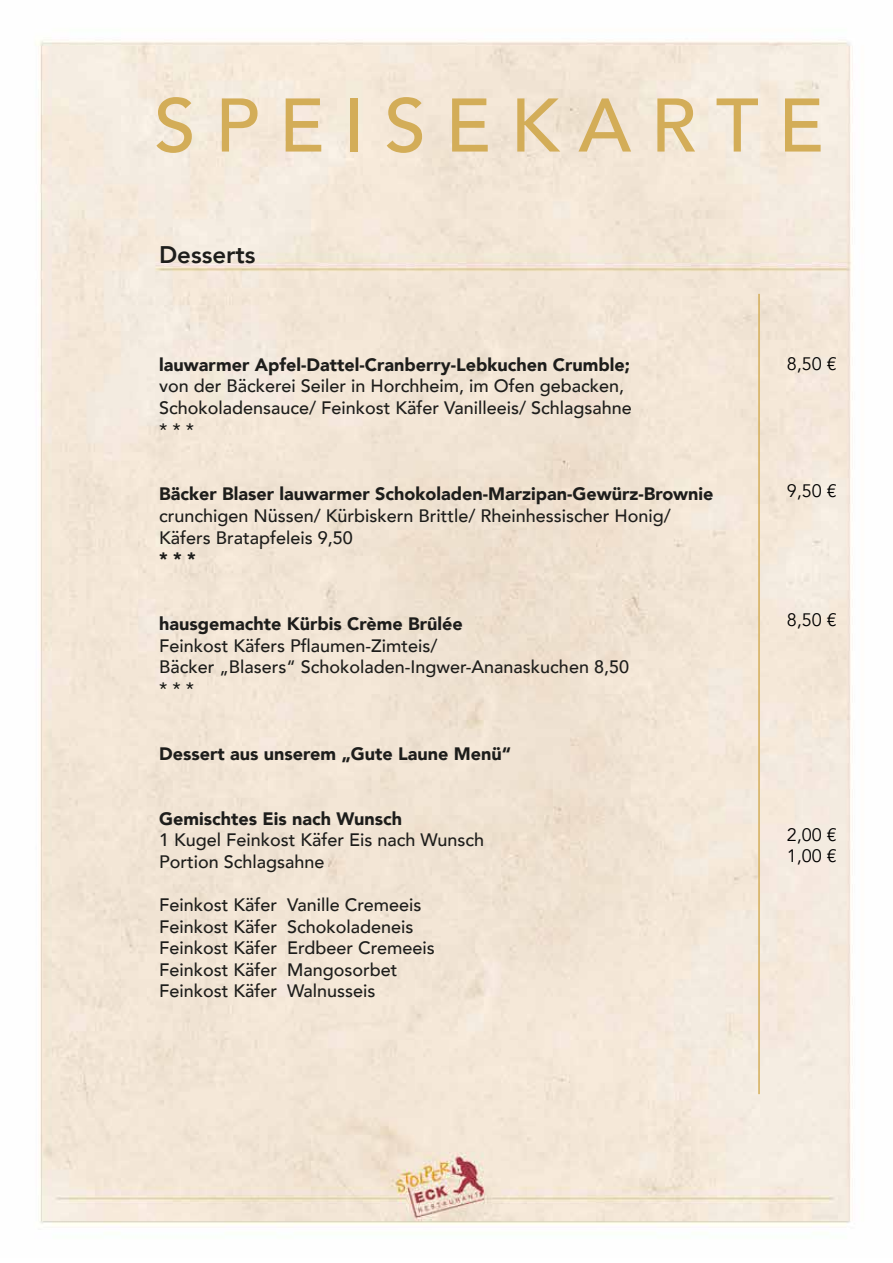
<style>
.page{position:relative;width:893px;height:1263px;background:#fff}
.page>*{position:absolute;margin:0;border:0;box-sizing:border-box;transform-origin:0 0}
.t1{font:500 75px "Avenir";color:#d3ad58}
.t2{font:800 24px "Avenir";color:#1d1d1b}
.t3{font:500 18px/21.6px "Avenir";color:#1d1d1b}
.t4{font:900 18px "Avenir";color:#1d1d1b}
.t5{font:18px/21.6px "Avenir";color:#000}
</style>
<div class="page">
<img style="left:35px;top:39px;width:818px;height:1186px">
<hr style="left:758px;top:294px;width:2px;height:800px;background:#d3ad58">
<h1 class="t1" style="left:154px;top:61px;width:671px">S P E I S E K A R T E</h1>
<h2 class="t2" style="left:159px;top:236px;width:98px">Desserts</h2>
<p class="t4" style="left:159px;top:349px;width:472px">lauwarmer Apfel-Dattel-Cranberry-Lebkuchen Crumble;</p>
<p class="t3" style="left:159px;top:374px;width:474px">von der Bäckerei Seiler in Horchheim, im Ofen gebacken,<br>Schokoladensauce/ Feinkost Käfer Vanilleeis/ Schlagsahne * * *</p>
<p class="t4" style="left:159px;top:479px;width:556px">Bäcker Blaser lauwarmer Schokoladen-Marzipan-Gewürz-Brownie</p>
<p class="t3" style="left:159px;top:504px;width:513px">crunchigen Nüssen/ Kürbiskern Brittle/ Rheinhessischer Honig/<br>Käfers Bratapfeleis 9,50</p>
<p class="t4" style="left:159px;top:544px;width:38px">* * *</p>
<p class="t4" style="left:159px;top:608px;width:305px">hausgemachte Kürbis Crème Brûlée</p>
<p class="t3" style="left:159px;top:634px;width:471px">Feinkost Käfers Pflaumen-Zimteis/<br>Bäcker „Blasers“ Schokoladen-Ingwer-Ananaskuchen 8,50 * * *</p>
<p class="t4" style="left:159px;top:738px;width:353px">Dessert aus unserem „Gute Laune Menü“</p>
<p class="t4" style="left:159px;top:803px;width:245px">Gemischtes Eis nach Wunsch</p>
<p class="t3" style="left:159px;top:828px;width:327px">1 Kugel Feinkost Käfer Eis nach Wunsch<br>Portion Schlagsahne</p>
<p class="t3" style="left:159px;top:893px;width:277px">Feinkost Käfer Vanille Cremeeis<br>Feinkost Käfer Schokoladeneis<br>Feinkost Käfer Erdbeer Cremeeis<br>Feinkost Käfer Mangosorbet<br>Feinkost Käfer Walnusseis</p>
<p class="t5" style="left:787px;top:353px;width:52px">8,50 €</p>
<p class="t5" style="left:787px;top:480px;width:52px">9,50 €</p>
<p class="t5" style="left:787px;top:609px;width:52px">8,50 €</p>
<p class="t5" style="left:787px;top:824px;width:52px">2,00 €<br>1,00 €</p>
</div>
